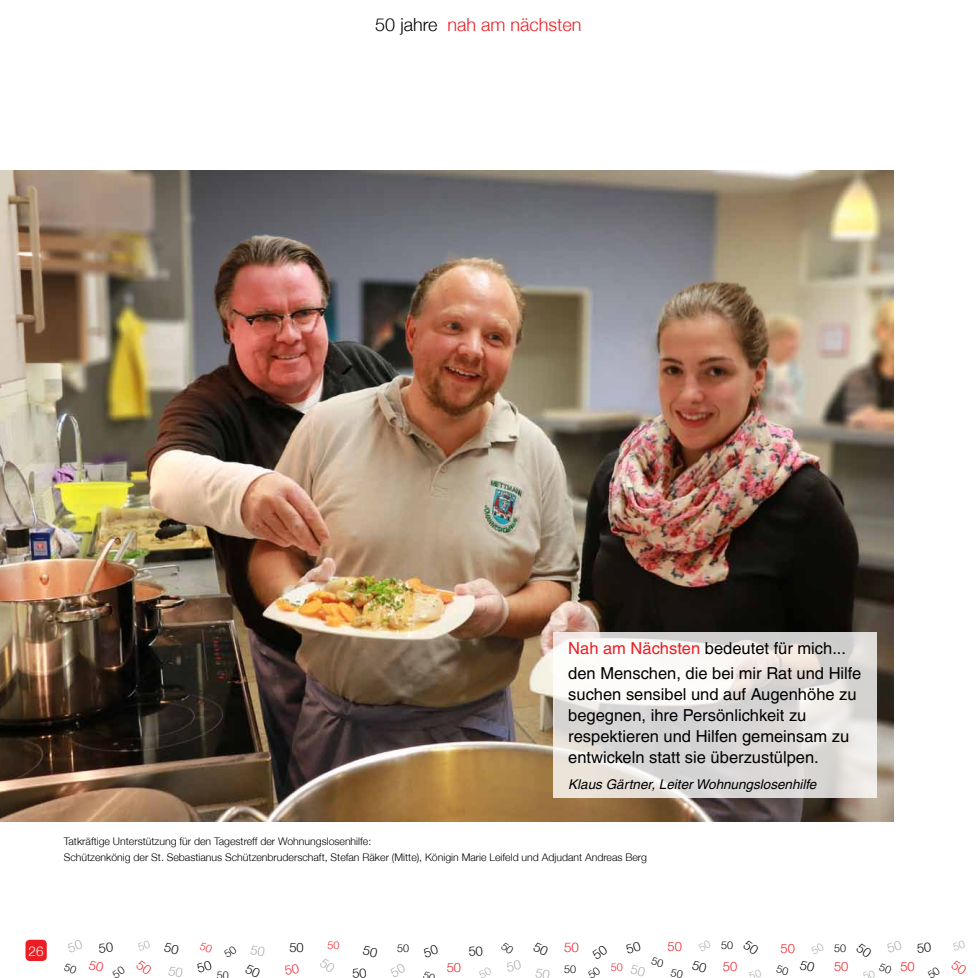
<style>
.page{position:relative;width:978px;height:978px;background:#fff}
.page>*{position:absolute;margin:0;border:0;box-sizing:border-box;transform-origin:0 0}
.t1{font:300 18px "Helvetica Neue";color:#ed1d24}
.t2{font:16.5px/21px "Helvetica";color:#000}
.t3{font:italic 13.5px "Helvetica";color:#000}
.t4{font:300 13.5px "Helvetica Neue";color:#fff}
.t5{font:300 13.35px "Helvetica Neue";color:#ed1d24}
.t6{font:300 12.9px "Helvetica Neue";color:#ed1d24}
.t7{font:300 12.9px "Helvetica Neue";color:#000}
.t8{font:300 10.8px "Helvetica Neue";color:#000}
.t9{font:300 10.8px "Helvetica Neue";color:#ed1d24}
.t10{font:300 10.5px/16.5px "Helvetica Neue";color:#000}
.s1{color:#000}
.s2{color:#ed1d24}
</style>
<div class="page">
<div style="left:26px;top:940px;width:21px;height:21px;background:#ed1d24;border-radius:4px"></div>
<img style="left:0;top:170px;width:893px;height:652px">
<svg style="left:554px;top:632px;width:323px;height:166px"></svg>
<p class="t1" style="left:375px;top:14px;width:208px"><span class="s1">50 jahre</span> nah am nächsten</p>
<p class="t2" style="left:568px;top:636px;width:294px;line-height:25.2px"><span class="s2">Nah am Nächsten</span> bedeutet für mich... den Menschen, die bei mir Rat und Hilfe</p>
<p class="t2" style="left:568px;top:684px;width:290px">suchen sensibel und auf Augenhöhe zu begegnen, ihre Persönlichkeit zu respektieren und Hilfen gemeinsam zu entwickeln statt sie überzustülpen.</p>
<p class="t3" style="left:568px;top:776px;width:250px">Klaus Gärtner, Leiter Wohnungslosenhilfe</p>
<p class="t10" style="left:64px;top:832px;width:585px">Tatkräftige Unterstützung für den Tagestreff der Wohnungslosenhilfe:<br>Schützenkönig der St. Sebastianus Schützenbruderschaft, Stefan Räker (Mitte), Königin Marie Leifeld und Adjudant Andreas Berg</p>
<p class="t4" style="left:29px;top:943px;width:17px">26</p>
<p class="t8" style="left:217px;top:968px;width:13px">50</p>
<p class="t9" style="left:327px;top:939px;width:13px">50</p>
<p class="t8" style="left:721px;top:938px;width:13px">50</p>
<p class="t6" style="left:723px;top:958px;width:16px">50</p>
<p class="t6" style="left:668px;top:938px;width:16px">50</p>
<p class="t5" style="left:564px;top:939px;width:16px">50</p>
<p class="t6" style="left:781px;top:941px;width:16px">50</p>
<p class="t8" style="left:834px;top:941px;width:13px">50</p>
<p class="t6" style="left:834px;top:958px;width:16px">50</p>
<p class="t6" style="left:900px;top:959px;width:16px">50</p>
<p class="t7" style="left:289px;top:939px;width:16px">50</p>
<p class="t8" style="left:397px;top:941px;width:13px">50</p>
<p class="t8" style="left:564px;top:962px;width:13px">50</p>
<p class="t9" style="left:611px;top:960px;width:13px">50</p>
<p class="t6" style="left:447px;top:960px;width:16px">50</p>
</div>
